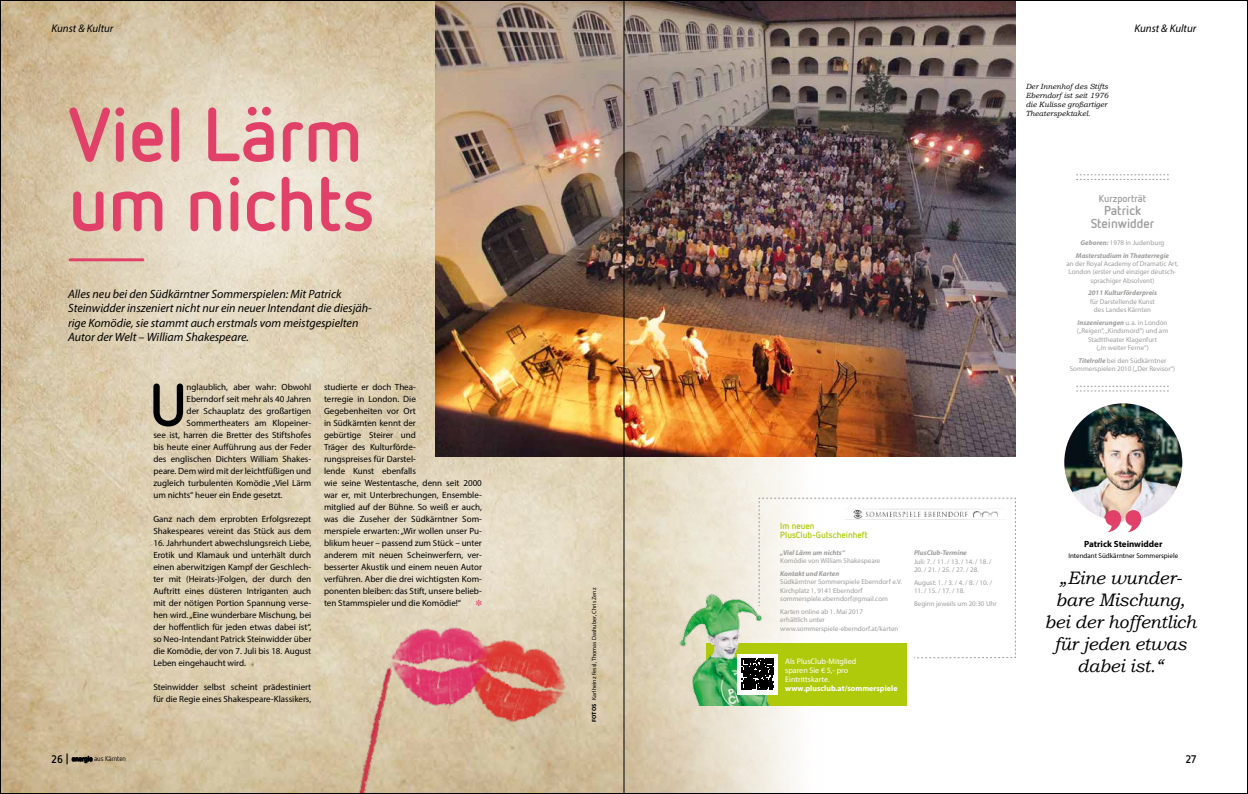
<style>
.page{position:relative;width:1248px;height:794px;background:#fff}
.page>*{position:absolute;margin:0;border:0;box-sizing:border-box;transform-origin:0 0}
.t1{font:700 75.6px/69.3px "Netto OT";color:#e14068}
.t2{font:300 75.6px "Netto OT";color:#e14068}
.t3{font:700 59.6px "Netto OT";color:#000}
.t4{font:italic 18px/22px "Bookman Old Style";letter-spacing:-.01em;color:#000;text-align:center}
.t5{font:700 13px/13px "Netto OT";color:#9d9d9c;text-align:center}
.t6{font:italic 12px/14.4px "Myriad Pro";color:#000}
.t7{font:italic 11px "Myriad Pro";color:#000}
.t8{font:700 11px "Netto OT";color:#000}
.t9{font:700 10px "Netto OT";color:#9d9d9c}
.t10{font:9px/12px "Myriad Pro";color:#000}
.t11{font:700 9px/9.5px "Netto OT";color:#afca0b}
.t12{font:700 9px "Myriad Pro";color:#000}
.t13{font:8px/9px "Myriad Pro";color:#fff}
.t14{font:700 8px "Myriad Pro";color:#fff}
.t15{font:italic 7.5px/9px "Bookman Old Style";color:#000}
.t16{font:7px/8.4px "Myriad Pro";color:#9d9d9c;text-align:center}
.t17{font:italic 700 7px/12.6px "Myriad Pro";color:#9d9d9c;text-align:center}
.t18{font:7px "Myriad Pro";color:#000}
.t19{font:7px "Netto OT";letter-spacing:-.01em;color:#000}
.t20{font:6px "Myriad Pro";color:#000}
.s1{font-weight:700;font-size:11px}
.s2{font-weight:700}
.s3{font-weight:400;font-style:normal}
.s4{font-weight:700;font-style:italic}
</style>
<div class="page">
<img style="left:2px;top:2px;width:821px;height:790px">
<img style="left:246px;top:631px;width:15px;height:15px;border-radius:8px">
<svg style="left:323px;top:389px;width:330px;height:329px;background:#e1d5bc"></svg>
<svg style="left:131px;top:12px;width:330px;height:329px;background:#ddcfb2"></svg>
<img style="left:2px;top:12px;width:267px;height:329px">
<svg style="left:34px;top:47px;width:330px;height:330px;background:#e2d7bf"></svg>
<img style="left:435px;top:2px;width:580px;height:454px">
<svg style="left:72px;top:756px;width:20px;height:7px"></svg>
<svg style="left:1076px;top:175px;width:92px;height:5px"></svg>
<svg style="left:1076px;top:386px;width:92px;height:6px"></svg>
<img style="left:1064px;top:403px;width:118px;height:118px;border-radius:59px">
<svg style="left:1105px;top:510px;width:36px;height:22px"></svg>
<div style="left:706px;top:643px;width:200px;height:62px;background:#afca0b"></div>
<img style="left:678px;top:590px;width:93px;height:115px">
<div style="left:737px;top:654px;width:40px;height:40px;background:#fff"></div>
<svg style="left:741px;top:498px;width:275px;height:192px"></svg>
<svg style="left:758px;top:498px;width:257px;height:160px"></svg>
<img style="left:845px;top:508px;width:160px;height:11px">
<img style="left:328px;top:586px;width:281px;height:206px">
<hr style="left:623px;top:0;width:1px;height:794px;background:#000">
<svg style="left:476px;top:599px;width:5px;height:7px"></svg>
<p class="t7" style="left:52px;top:22px;width:63px">Kunst &amp; Kultur</p>
<h1 class="t1" style="left:69px;top:98px;width:307px">Viel Lärm um nichts</h1>
<h1 class="t2" style="left:55px;top:271px;width:24px;rotate:-90deg">|</h1>
<h3 class="t6" style="left:68px;top:286px;width:305px">Alles neu bei den Südkärntner Sommerspielen: Mit Patrick Steinwidder inszeniert nicht nur ein neuer Intendant die diesjäh&shy;rige Komödie, sie stammt auch erstmals vom meistgespielten Autor der Welt – William Shakespeare.</h3>
<p class="t19" style="left:52px;top:754px;width:76px"><span class="s1">26 |</span> <span class="s2">energie</span> aus Kärnten</p>
<h2 class="t3" style="left:150px;top:367px;width:38px">U</h2>
<p class="t10" style="left:187px;top:381px;width:126px">nglaublich, aber wahr: Obwohl</p>
<p class="t10" style="left:187px;top:393px;width:126px">Eberndorf seit mehr als 40 Jahren</p>
<p class="t10" style="left:187px;top:405px;width:126px">der Schauplatz des großartigen</p>
<p class="t10" style="left:187px;top:417px;width:126px">Sommertheaters am Klopeiner-</p>
<p class="t10" style="left:153px;top:429px;width:159px">see ist, harren die Bretter des Stiftshofes</p>
<p class="t10" style="left:153px;top:441px;width:159px">bis heute einer Aufführung aus der Feder</p>
<p class="t10" style="left:153px;top:453px;width:159px">des englischen Dichters William Shakes-</p>
<p class="t10" style="left:153px;top:465px;width:159px">peare. Dem wird mit der leichtfüßigen und</p>
<p class="t10" style="left:153px;top:477px;width:159px">zugleich turbulenten Komödie „Viel Lärm</p>
<p class="t10" style="left:153px;top:489px;width:131px">um nichts“ heuer ein Ende gesetzt.</p>
<p class="t10" style="left:153px;top:513px;width:159px">Ganz nach dem erprobten Erfolgsrezept<br>Shakespeares vereint das Stück aus dem</p>
<p class="t10" style="left:153px;top:537px;width:159px;text-align:justify">16. Jahrhundert abwechslungsreich Liebe, Erotik und Klamauk und unterhält durch einen aberwitzigen Kampf der Geschlech&shy;ter mit (Heirats-)Folgen, der durch den Auftritt eines düsteren Intriganten auch mit der nötigen Portion Spannung verse&shy;hen wird. „Eine wunderbare Mischung, bei der hoffentlich für jeden etwas dabei ist“, so Neo-Intendant Patrick Steinwidder über die Komödie, der von 7. Juli bis 18. August Leben eingehaucht wird.</p>
<p class="t10" style="left:153px;top:681px;width:159px">Steinwidder selbst scheint prädestiniert für die Regie eines Shakespeare-Klassikers,</p>
<p class="t10" style="left:324px;top:381px;width:159px">studierte er doch Thea-<br>terregie in London. Die<br>Gegebenheiten vor Ort<br>in Südkärnten kennt der<br>gebürtige Steirer und<br>Träger des Kulturförde-<br>rungspreises für Darstel-<br>lende Kunst ebenfalls<br>wie seine Westentasche, denn seit 2000 war er, mit Unterbrechungen, Ensemble&shy;mitglied auf der Bühne. So weiß er auch, was die Zuseher der Südkärntner Som&shy;merspiele erwarten: „Wir wollen unser Pu&shy;blikum heuer – passend zum Stück – unter anderem mit neuen Scheinwerfern, ver&shy;besserter Akustik und einem neuen Autor verführen. Aber die drei wichtigsten Kom&shy;ponenten bleiben: das Stift, unsere belieb&shy;ten Stammspieler und die Komödie!“</p>
<p class="t20" style="left:590px;top:722px;width:136px;rotate:-90deg"><span class="s2">FOTOS</span> Karlheinz Fessl, Thomas Dashuber, Chris Zenz</p>
<p class="t15" style="left:1025px;top:82px;width:84px">Der Innenhof des Stifts<br>Eberndorf ist seit 1976 die Kulisse großartiger<br>Theaterspektakel.</p>
<p class="t7" style="left:1134px;top:22px;width:63px">Kunst &amp; Kultur</p>
<p class="t9" style="left:1098px;top:192px;width:49px">Kurzporträt</p>
<h3 class="t5" style="left:1090px;top:203px;width:65px">Patrick<br>Steinwidder</h3>
<p class="t17" style="left:1075px;top:236px;width:95px">Geboren: <span class="s3">1978 in Judenburg<br></span>Masterstudium in Theaterregie</p>
<p class="t16" style="left:1066px;top:259px;width:113px">an der Royal Academy of Dramatic Art,<br>London (erster und einziger deutsch&shy;sprachiger Absolvent)</p>
<p class="t17" style="left:1087px;top:286px;width:70px">2011 Kulturförderpreis</p>
<p class="t16" style="left:1089px;top:297px;width:66px">für Darstellende Kunst des Landes Kärnten</p>
<p class="t16" style="left:1076px;top:318px;width:93px"><span class="s4">Inszenierungen</span> u. a. in London („Reigen“, „Kindsmord“) und am<br>Stadttheater Klagenfurt<br>(„In weiter Ferne“)</p>
<p class="t16" style="left:1069px;top:356px;width:107px"><span class="s4">Titelrolle</span> bei den Südkärntner<br>Sommerspielen 2010 („Der Revisor“)</p>
<p class="t11" style="left:780px;top:520px;width:89px">Im neuen<br>PlusClub-Gutscheinheft</p>
<p class="t17" style="left:780px;top:546px;width:66px">„Viel Lärm um nichts“</p>
<p class="t16" style="left:780px;top:556px;width:102px">Komödie von William Shakespeare</p>
<p class="t17" style="left:780px;top:567px;width:61px">Kontakt und Karten</p>
<p class="t16" style="left:780px;top:578px;width:123px;text-align:left">Südkärntner Sommerspiele Eberndorf e.V.<br>Kirchplatz 1, 9141 Eberndorf sommerspiele.eberndorf@gmail.com</p>
<p class="t16" style="left:780px;top:607px;width:120px;text-align:left">Karten online ab 1. Mai 2017<br>erhältlich unter www.sommerspiele-eberndorf.at/karten</p>
<p class="t13" style="left:785px;top:657px;width:73px">Als PlusClub-Mitglied sparen Sie € 5,- pro<br>Eintrittskarte.</p>
<p class="t14" style="left:785px;top:683px;width:114px">www.plusclub.at/sommerspiele</p>
<p class="t17" style="left:914px;top:546px;width:54px">PlusClub-Termine</p>
<p class="t16" style="left:914px;top:557px;width:79px">Juli: 7. / 11. / 13. / 14. / 18. /</p>
<p class="t16" style="left:914px;top:563px;width:80px;line-height:12.6px;text-align:left">20. / 21. / 25. / 27. / 28.<br>August: 1. / 3. / 4. / 8. / 10. /</p>
<p class="t16" style="left:914px;top:584px;width:84px;line-height:12.6px;text-align:left">11. / 15. / 17. / 18.<br>Beginn jeweils um 20:30 Uhr</p>
<p class="t12" style="left:1083px;top:538px;width:80px">Patrick Steinwidder</p>
<p class="t18" style="left:1068px;top:551px;width:111px">Intendant Südkärntner Sommerspiele</p>
<h3 class="t4" style="left:1044px;top:566px;width:153px">„Eine wunder&shy;bare Mischung, bei der hoffentlich für jeden etwas dabei ist.“</h3>
<p class="t8" style="left:1185px;top:752px;width:12px">27</p>
</div>
